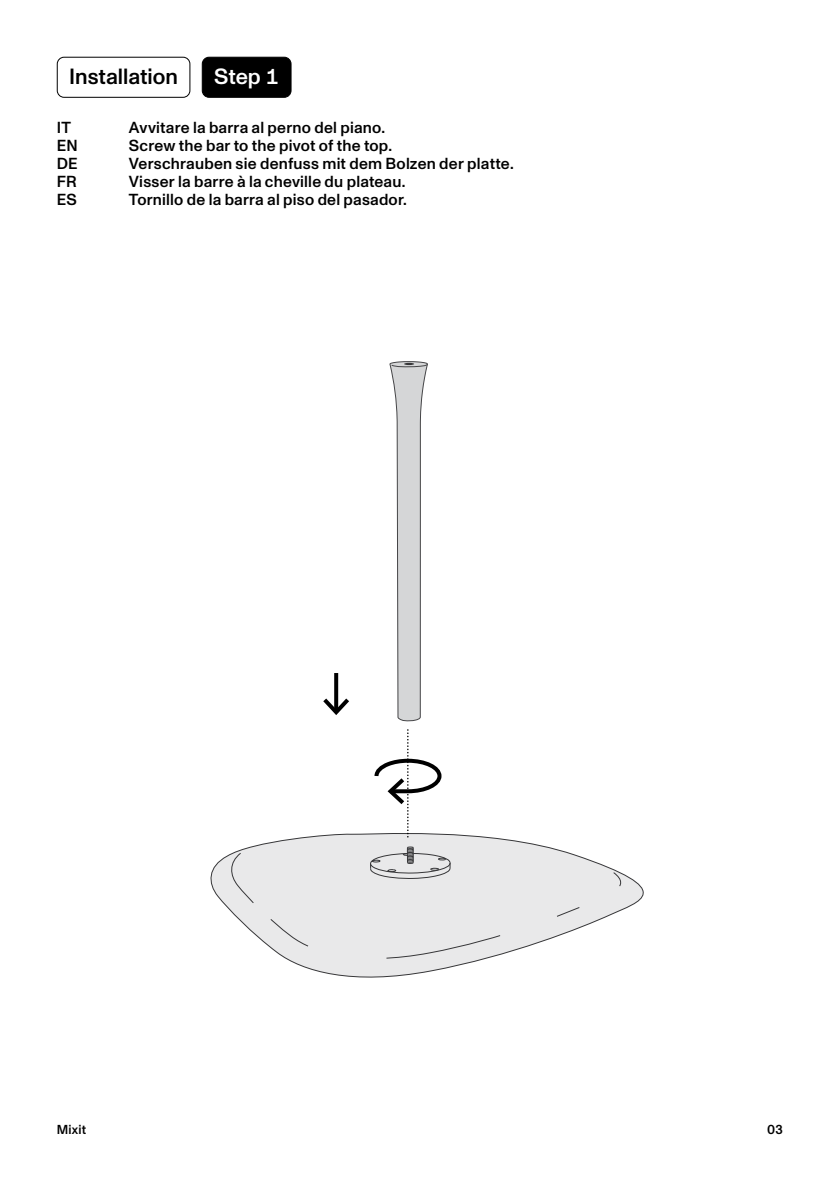
<style>
.page{position:relative;width:840px;height:1191px;background:#fff}
.page>*{position:absolute;margin:0;border:0;box-sizing:border-box;transform-origin:0 0}
.t1{font:500 22px "ABC Monument Grotesk";color:#000}
.t2{font:500 22px "ABC Monument Grotesk";color:#fff}
.t3{font:500 16px "ABC Monument Grotesk";letter-spacing:.015em;color:#000}
.t4{font:500 13px "ABC Monument Grotesk";letter-spacing:.02em;color:#000}
</style>
<div class="page">
<svg style="left:210px;top:833px;width:434px;height:145px"></svg>
<svg style="left:228px;top:852px;width:404px;height:114px"></svg>
<svg style="left:368px;top:846px;width:82px;height:33px;background:#cececf"></svg>
<svg style="left:389px;top:361px;width:39px;height:360px"></svg>
<svg style="left:334px;top:673px;width:4px;height:21px"></svg>
<svg style="left:323px;top:694px;width:26px;height:21px"></svg>
<svg style="left:372px;top:729px;width:71px;height:108px"></svg>
<div style="left:57px;top:57px;width:133px;height:41px;border:1px solid #000;border-radius:7px"></div>
<div style="left:202px;top:57px;width:89px;height:40px;background:#000;border-radius:7px"></div>
<div style="left:202px;top:57px;width:89px;height:41px;border:1px solid #000;border-radius:7px"></div>
<h1 class="t1" style="left:69px;top:64px;width:110px">Installation</h1>
<h1 class="t2" style="left:214px;top:64px;width:67px">Step 1</h1>
<p class="t3" style="left:57px;top:118px;width:16px">IT</p>
<p class="t3" style="left:129px;top:118px;width:258px">Avvitare la barra al perno del piano.</p>
<p class="t3" style="left:57px;top:136px;width:22px">EN</p>
<p class="t3" style="left:129px;top:136px;width:265px">Screw the bar to the pivot of the top.</p>
<p class="t3" style="left:57px;top:154px;width:23px">DE</p>
<p class="t3" style="left:129px;top:154px;width:386px">Verschrauben sie denfuss mit dem Bolzen der platte.</p>
<p class="t3" style="left:57px;top:172px;width:21px">FR</p>
<p class="t3" style="left:129px;top:172px;width:278px">Visser la barre à la cheville du plateau.</p>
<p class="t3" style="left:57px;top:190px;width:21px">ES</p>
<p class="t3" style="left:129px;top:190px;width:279px">Tornillo de la barra al piso del pasador.</p>
<p class="t4" style="left:57px;top:1122px;width:31px">Mixit</p>
<p class="t4" style="left:766px;top:1122px;width:18px">03</p>
</div>
